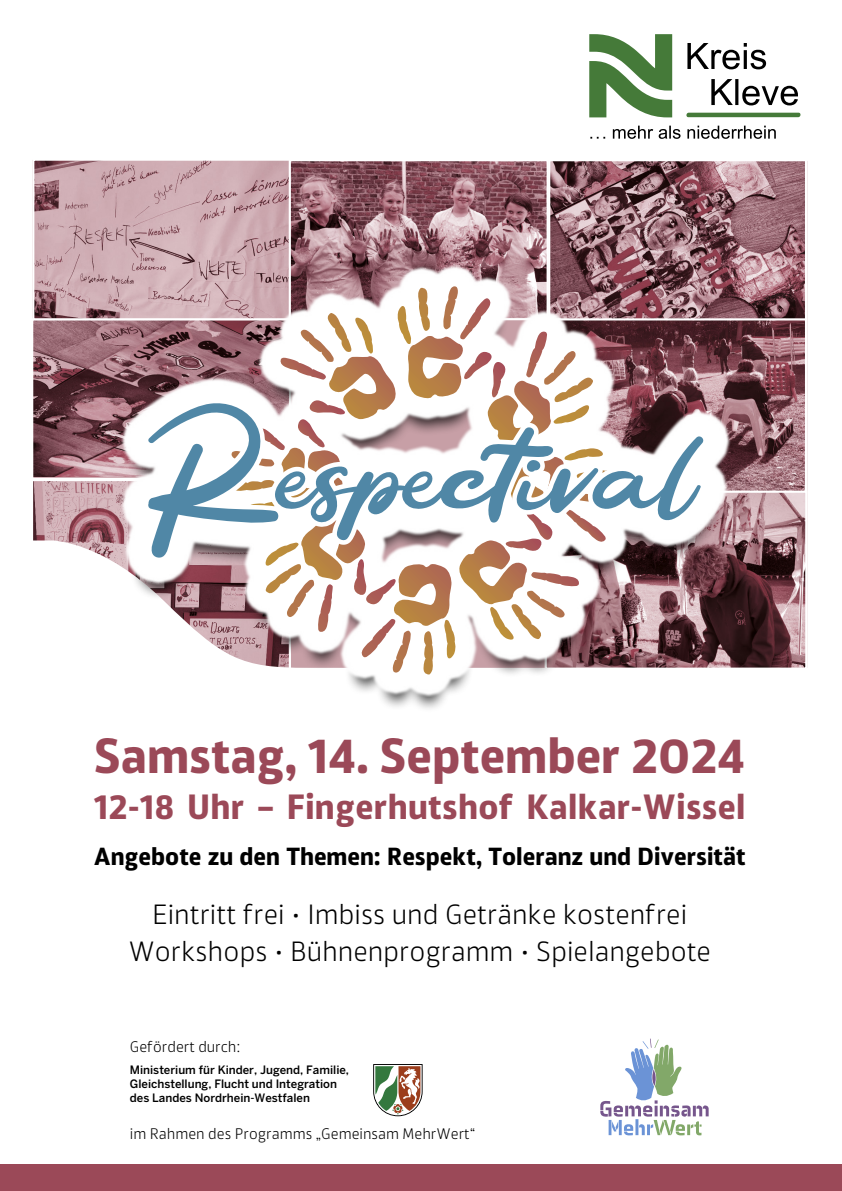
<style>
.page{position:relative;width:842px;height:1191px;background:#fff}
.page>*{position:absolute;margin:0;border:0;box-sizing:border-box;transform-origin:0 0}
.t1{font:700 47.4px "Akwe Pro";color:#9b4958}
.t2{font:700 33.6px "Akwe Pro";letter-spacing:.01em;color:#9b4958}
.t3{font:300 26.6px/37.6px "Akwe Pro";color:#000;text-align:center}
.t4{font:700 23.7px "Akwe Pro";color:#000}
.t5{font:300 14.6px "Akwe Pro";color:#000}
.t6{font:500 11.5px/13.8px "Benton Sans";color:#000}
</style>
<div class="page">
<svg style="left:589px;top:34px;width:212px;height:105px"></svg>
<img style="left:35px;top:161px;width:769px;height:157px">
<div style="left:32px;top:158px;width:260px;height:163px;border:2px solid #fff"></div>
<div style="left:289px;top:159px;width:260px;height:161px;border:2px solid #fff"></div>
<div style="left:548px;top:159px;width:259px;height:162px;border:2px solid #fff"></div>
<img style="left:34px;top:321px;width:87px;height:155px">
<div style="left:31px;top:318px;width:260px;height:162px;border:2px solid #fff"></div>
<img style="left:34px;top:482px;width:87px;height:58px">
<svg style="left:33px;top:540px;width:775px;height:128px"></svg>
<img style="left:731px;top:321px;width:73px;height:169px">
<img style="left:731px;top:493px;width:73px;height:174px">
<div style="left:545px;top:490px;width:262px;height:180px;border:2px solid #fff"></div>
<svg style="left:121px;top:264px;width:610px;height:433px"></svg>
<svg style="left:146px;top:286px;width:560px;height:388px"></svg>
<svg style="left:373px;top:1064px;width:50px;height:52px"></svg>
<svg style="left:600px;top:1038px;width:109px;height:97px"></svg>
<div style="left:0;top:1164px;width:842px;height:27px;background:#9b4958"></div>
<h1 class="t1" style="left:94px;top:717px;width:653px">Samstag, 14. September 2024</h1>
<h2 class="t2" style="left:94px;top:779px;width:653px">12-18 Uhr – Fingerhutshof Kalkar-Wissel</h2>
<h3 class="t4" style="left:94px;top:837px;width:653px">Angebote zu den Themen: Respekt, Toleranz und Diversität</h3>
<h3 class="t3" style="left:128px;top:893px;width:584px">Eintritt frei • Imbiss und Getränke kostenfrei<br>Workshops • Bühnenprogramm • Spielangebote</h3>
<p class="t5" style="left:130px;top:1035px;width:112px">Gefördert durch:</p>
<p class="t6" style="left:130px;top:1062px;width:221px">Ministerium für Kinder, Jugend, Familie,<br>Gleichstellung, Flucht und Integration des Landes Nordrhein-Westfalen</p>
<p class="t5" style="left:130px;top:1123px;width:347px">im Rahmen des Programms „Gemeinsam MehrWert“</p>
</div>
